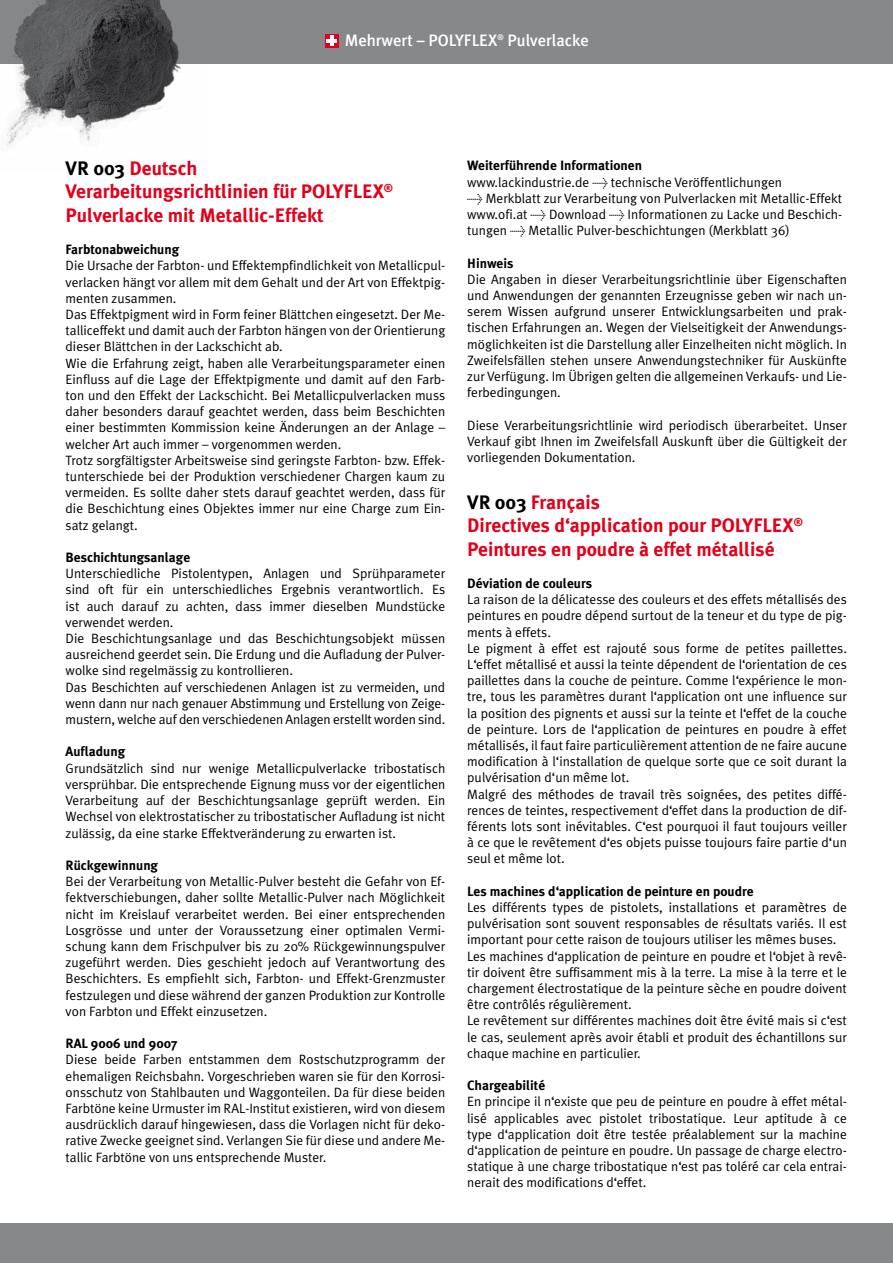
<style>
.page{position:relative;width:893px;height:1263px;background:#fff}
.page>*{position:absolute;margin:0;border:0;box-sizing:border-box;transform-origin:0 0}
.t1{font:700 19.5px "Meta Plus";color:#e2001a}
.t2{font:500 16.5px "Meta Plus";color:#fff}
.t3{font:13.5px/16.2px "Meta Plus Normal";color:#000;text-align:justify}
.t4{font:700 13.5px "Meta Plus";color:#000}
.s1{color:#000}
</style>
<div class="page">
<div style="left:0;top:1223px;width:893px;height:40px;background:#87888a"></div>
<div style="left:0;top:0;width:893px;height:63px;background:#87888a"></div>
<img style="left:0;top:0;width:209px;height:147px">
<svg style="left:325px;top:34px;width:14px;height:14px"></svg>
<svg style="left:327px;top:36px;width:10px;height:10px"></svg>
<p class="t2" style="left:345px;top:31px;width:246px">Mehrwert – POLYFLEX<sup>®</sup> Pulverlacke</p>
<p class="t2" style="left:345px;top:31px;width:277px">Pulverlack – Kompetenz nd Innovation</p>
<p class="t1" style="left:66px;top:157px;width:133px"><span class="s1">VR 003</span> Deutsch</p>
<p class="t1" style="left:66px;top:180px;width:329px">Verarbeitungsrichtlinien für POLYFLEX<sup>®</sup></p>
<p class="t1" style="left:66px;top:204px;width:260px">Pulverlacke mit Metallic-Effekt</p>
<p class="t4" style="left:66px;top:242px;width:115px">Farbtonabweichung</p>
<p class="t3" style="left:66px;top:257px;width:381px">Die Ursache der Farbton- und Effektempfindlichkeit von Metallicpul&shy;verlacken hängt vor allem mit dem Gehalt und der Art von Effektpig&shy;menten zusammen.</p>
<p class="t3" style="left:66px;top:306px;width:381px">Das Effektpigment wird in Form feiner Blättchen eingesetzt. Der Me&shy;talliceffekt und damit auch der Farbton hängen von der Orientierung dieser Blättchen in der Lackschicht ab.</p>
<p class="t3" style="left:66px;top:355px;width:381px">Wie die Erfahrung zeigt, haben alle Verarbeitungsparameter einen Einfluss auf die Lage der Effektpigmente und damit auf den Farb&shy;ton und den Effekt der Lackschicht. Bei Metallicpulverlacken muss daher besonders darauf geachtet werden, dass beim Beschichten einer bestimmten Kommission keine Änderungen an der Anlage – welcher Art auch immer – vorgenommen werden.</p>
<p class="t3" style="left:66px;top:452px;width:381px">Trotz sorgfältigster Arbeitsweise sind geringste Farbton- bzw. Effek&shy;tunterschiede bei der Produktion verschiedener Chargen kaum zu vermeiden. Es sollte daher stets darauf geachtet werden, dass für die Beschichtung eines Objektes immer nur eine Charge zum Ein&shy;satz gelangt.</p>
<p class="t4" style="left:66px;top:550px;width:126px">Beschichtungsanlage</p>
<p class="t3" style="left:66px;top:565px;width:381px">Unterschiedliche Pistolentypen, Anlagen und Sprühparameter sind oft für ein unterschiedliches Ergebnis verantwortlich. Es ist auch darauf zu achten, dass immer dieselben Mundstücke verwendet werden.</p>
<p class="t3" style="left:66px;top:630px;width:381px">Die Beschichtungsanlage und das Beschichtungsobjekt müssen ausreichend geerdet sein. Die Erdung und die Aufladung der Pulver&shy;wolke sind regelmässig zu kontrollieren.</p>
<p class="t3" style="left:66px;top:679px;width:381px">Das Beschichten auf verschiedenen Anlagen ist zu vermeiden, und wenn dann nur nach genauer Abstimmung und Erstellung von Zeige&shy;mustern, welche auf den verschiedenen Anlagen erstellt worden sind.</p>
<p class="t4" style="left:66px;top:744px;width:61px">Aufladung</p>
<p class="t3" style="left:66px;top:760px;width:381px">Grundsätzlich sind nur wenige Metallicpulverlacke tribostatisch versprühbar. Die entsprechende Eignung muss vor der eigentlichen Verarbeitung auf der Beschichtungsanlage geprüft werden. Ein Wechsel von elektrostatischer zu tribostatischer Aufladung ist nicht zulässig, da eine starke Effektveränderung zu erwarten ist.</p>
<p class="t4" style="left:66px;top:857px;width:94px">Rückgewinnung</p>
<p class="t3" style="left:66px;top:873px;width:381px">Bei der Verarbeitung von Metallic-Pulver besteht die Gefahr von Ef&shy;fektverschiebungen, daher sollte Metallic-Pulver nach Möglichkeit nicht im Kreislauf verarbeitet werden. Bei einer entsprechenden Losgrösse und unter der Voraussetzung einer optimalen Vermi&shy;schung kann dem Frischpulver bis zu 20% Rückgewinnungspulver zugeführt werden. Dies geschieht jedoch auf Verantwortung des Beschichters. Es empfiehlt sich, Farbton- und Effekt-Grenzmuster festzulegen und diese während der ganzen Produktion zur Kontrolle von Farbton und Effekt einzusetzen.</p>
<p class="t4" style="left:66px;top:1036px;width:113px">RAL 9006 und 9007</p>
<p class="t3" style="left:66px;top:1051px;width:381px">Diese beide Farben entstammen dem Rostschutzprogramm der ehemaligen Reichsbahn. Vorgeschrieben waren sie für den Korrosi&shy;onsschutz von Stahlbauten und Waggonteilen. Da für diese beiden Farbtöne keine Urmuster im RAL-Institut existieren, wird von diesem ausdrücklich darauf hingewiesen, dass die Vorlagen nicht für deko&shy;rative Zwecke geeignet sind. Verlangen Sie für diese und andere Me&shy;tallic Farbtöne von uns entsprechende Muster.</p>
<p class="t4" style="left:467px;top:158px;width:176px">Weiterführende Informationen</p>
<p class="t3" style="left:467px;top:174px;width:376px">www.lackindustrie.de &gt; technische Veröffentlichungen<br>&gt; Merkblatt zur Verarbeitung von Pulverlacken mit Metallic-Effekt</p>
<p class="t3" style="left:467px;top:206px;width:377px">www.ofi.at &gt; Download &gt; Informationen zu Lacke und Beschich&shy;tungen &gt; Metallic Pulver-beschichtungen (Merkblatt 36)</p>
<p class="t4" style="left:467px;top:255px;width:48px">Hinweis</p>
<p class="t3" style="left:467px;top:271px;width:381px">Die Angaben in dieser Verarbeitungsrichtlinie über Eigenschaften und Anwendungen der genannten Erzeugnisse geben wir nach un&shy;serem Wissen aufgrund unserer Entwicklungsarbeiten und prak&shy;tischen Erfahrungen an. Wegen der Vielseitigkeit der Anwendungs&shy;möglichkeiten ist die Darstellung aller Einzelheiten nicht möglich. In Zweifelsfällen stehen unsere Anwendungstechniker für Auskünfte zur Verfügung. Im Übrigen gelten die allgemeinen Verkaufs- und Lie&shy;ferbedingungen.</p>
<p class="t3" style="left:467px;top:417px;width:381px">Diese Verarbeitungsrichtlinie wird periodisch überarbeitet. Unser Verkauf gibt Ihnen im Zweifelsfall Auskunft über die Gültigkeit der vorliegenden Dokumentation.</p>
<p class="t1" style="left:467px;top:491px;width:134px"><span class="s1">VR 003</span> Français</p>
<p class="t1" style="left:467px;top:514px;width:337px">Directives d‘application pour POLYFLEX<sup>®</sup></p>
<p class="t1" style="left:467px;top:537px;width:309px">Peintures en poudre à effet métallisé</p>
<p class="t4" style="left:467px;top:575px;width:127px">Déviation de couleurs</p>
<p class="t3" style="left:467px;top:591px;width:381px">La raison de la délicatesse des couleurs et des effets métallisés des peintures en poudre dépend surtout de la teneur et du type de pig&shy;ments à effets.</p>
<p class="t3" style="left:467px;top:640px;width:381px">Le pigment à effet est rajouté sous forme de petites paillettes.<br>L‘effet métallisé et aussi la teinte dépendent de l‘orientation de ces paillettes dans la couche de peinture. Comme l‘expérience le mon&shy;tre, tous les paramètres durant l‘application ont une influence sur la position des pignents et aussi sur la teinte et l‘effet de la couche de peinture. Lors de l‘application de peintures en poudre à effet métallisés, il faut faire particulièrement attention de ne faire aucune modification à l‘installation de quelque sorte que ce soit durant la pulvérisation d‘un même lot.</p>
<p class="t3" style="left:467px;top:786px;width:381px">Malgré des méthodes de travail très soignées, des petites diffé&shy;rences de teintes, respectivement d‘effet dans la production de dif&shy;férents lots sont inévitables. C‘est pourquoi il faut toujours veiller à ce que le revêtement d‘es objets puisse toujours faire partie d‘un seul et même lot.</p>
<p class="t4" style="left:467px;top:883px;width:288px">Les machines d‘application de peinture en poudre</p>
<p class="t3" style="left:467px;top:899px;width:381px">Les différents types de pistolets, installations et paramètres de pulvérisation sont souvent responsables de résultats variés. Il est important pour cette raison de toujours utiliser les mêmes buses.</p>
<p class="t3" style="left:467px;top:948px;width:381px">Les machines d‘application de peinture en poudre et l‘objet à revê&shy;tir doivent être suffisamment mis à la terre. La mise à la terre et le chargement électrostatique de la peinture sèche en poudre doivent être contrôlés régulièrement.</p>
<p class="t3" style="left:467px;top:1012px;width:381px">Le revêtement sur différentes machines doit être évité mais si c‘est le cas, seulement après avoir établi et produit des échantillons sur chaque machine en particulier.</p>
<p class="t4" style="left:467px;top:1078px;width:80px">Chargeabilité</p>
<p class="t3" style="left:467px;top:1093px;width:381px">En principe il n‘existe que peu de peinture en poudre à effet métal&shy;lisé applicables avec pistolet tribostatique. Leur aptitude à ce type d‘application doit être testée préalablement sur la machine d‘application de peinture en poudre. Un passage de charge electro&shy;statique à une charge tribostatique n‘est pas toléré car cela entrai&shy;nerait des modifications d‘effet.</p>
</div>
